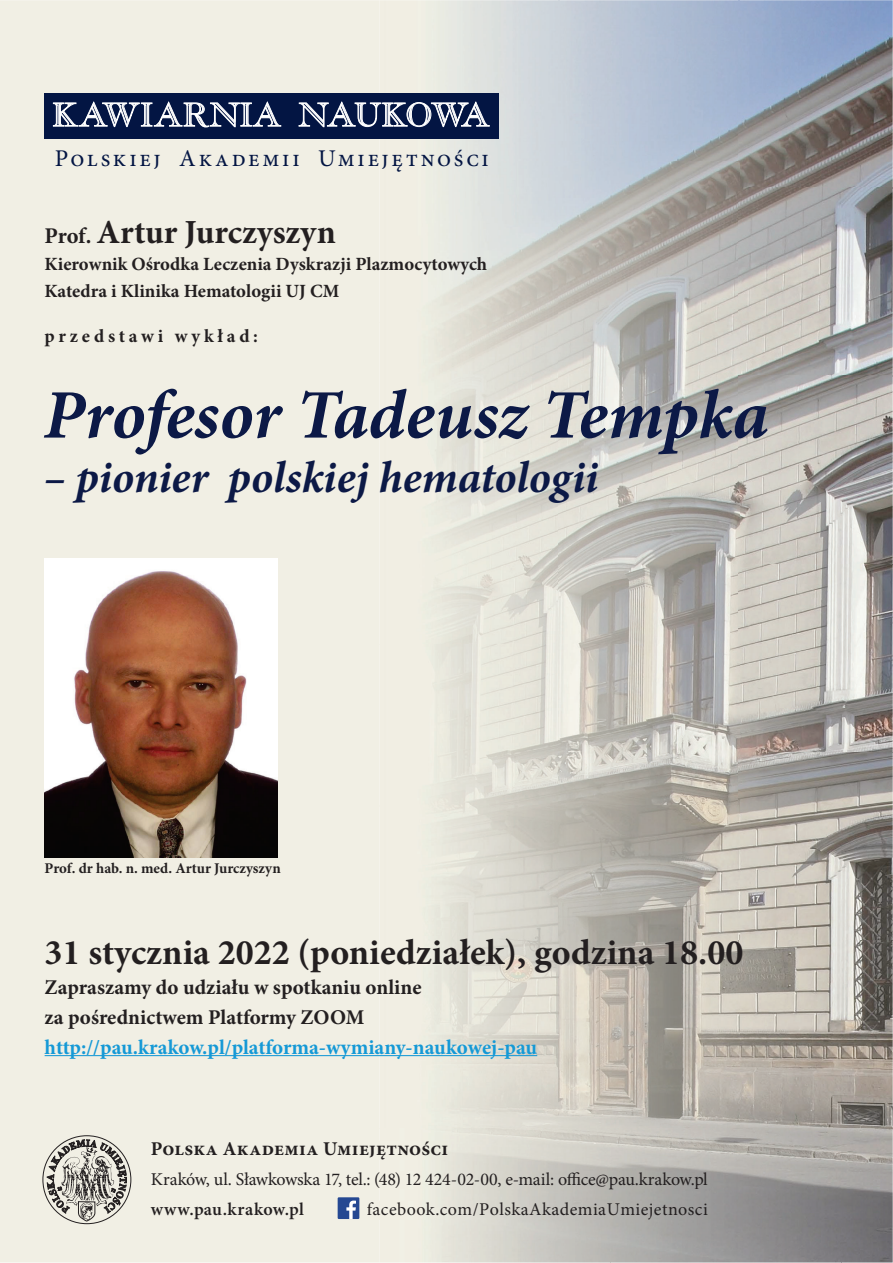
<style>
.page{position:relative;width:893px;height:1263px;background:#fff}
.page>*{position:absolute;margin:0;border:0;box-sizing:border-box;transform-origin:0 0}
.t1{font:italic 700 69.6px "Minion Pro";color:#0c1946}
.t2{font:italic 700 45px "Minion Pro";color:#0c1946}
.t3{font:700 36px "Minion Pro";color:#231f20}
.t4{font:700 33.75px "Minion Pro";color:#231f20}
.t5{font:28.5px "Caslon Opnface PL";letter-spacing:.025em;color:#fff}
.t6{font:24px "Minion Pro";letter-spacing:.115em;color:#031543}
.t7{font:700 21px/30px "Minion Pro";color:#231f20}
.t8{font:700 21px "Minion Pro";letter-spacing:.005em;color:#1599d6}
.t9{font:700 19.5px "Minion Pro";letter-spacing:.02em;color:#231f20}
.t10{font:700 18.75px/26.7px "Minion Pro";letter-spacing:.01em;color:#231f20}
.t11{font:700 18.75px "Minion Pro";letter-spacing:.21em;color:#231f20}
.t12{font:18px "Minion Pro";letter-spacing:-.01em;color:#231f20}
.t13{font:600 18px "Minion Pro";letter-spacing:.02em;color:#231f20}
.t14{font:700 14.85px "Minion Pro";color:#231f20}
.s1{font-size:22.5px}
</style>
<div class="page">
<div style="left:0;top:0;width:379px;height:1263px;background:#f1efe4"></div>
<img style="left:379px;top:0;width:514px;height:1263px">
<div style="left:152px;top:1141px;width:227px;height:18px;background:#f1efe4"></div>
<img style="left:379px;top:1141px;width:68px;height:18px">
<div style="left:152px;top:1172px;width:227px;height:17px;background:#f1efe4"></div>
<img style="left:379px;top:1172px;width:328px;height:17px">
<div style="left:151px;top:1202px;width:153px;height:17px;background:#f1efe4"></div>
<div style="left:367px;top:1202px;width:12px;height:17px;background:#f1efe4"></div>
<img style="left:379px;top:1202px;width:328px;height:17px">
<svg style="left:47px;top:1122px;width:80px;height:99px;background:#b8b6ae"></svg>
<div style="left:44px;top:93px;width:454px;height:46px;background:#031543"></div>
<svg style="left:53px;top:102px;width:228px;height:26px"></svg>
<svg style="left:298px;top:102px;width:192px;height:25px"></svg>
<div style="left:338px;top:1197px;width:21px;height:22px;background:#254892"></div>
<svg style="left:346px;top:1201px;width:10px;height:18px"></svg>
<hr style="left:45px;top:1055px;width:492px;height:1px;background:#1599d6">
<img style="left:45px;top:558px;width:232px;height:300px">
<h3 class="t5" style="left:52px;top:102px;width:439px">KAWIARNIA NAUKOWA</h3>
<h3 class="t6" style="left:55px;top:144px;width:436px">Polskiej Akademii Umiejętności</h3>
<h3 class="t4" style="left:45px;top:219px;width:293px"><span class="s1">Prof.</span> Artur Jurczyszyn</h3>
<p class="t10" style="left:45px;top:252px;width:444px">Kierownik Ośrodka Leczenia Dyskrazji Plazmocytowych<br>Katedra i Klinika Hematologii UJ CM</p>
<p class="t11" style="left:45px;top:329px;width:215px">przedstawi wykład:</p>
<h1 class="t1" style="left:44px;top:388px;width:726px">Profesor Tadeusz Tempka</h1>
<h2 class="t2" style="left:44px;top:459px;width:556px">– pionier polskiej hematologii</h2>
<p class="t14" style="left:45px;top:863px;width:238px">Prof. dr hab. n. med. Artur Jurczyszyn</p>
<h3 class="t3" style="left:45px;top:938px;width:700px">31 stycznia 2022 (poniedziałek), godzina 18.00</h3>
<p class="t7" style="left:45px;top:974px;width:378px">Zapraszamy do udziału w spotkaniu online za pośrednictwem Platformy ZOOM</p>
<p class="t8" style="left:45px;top:1039px;width:494px">http://pau.krakow.pl/platforma-wymiany-naukowej-pau</p>
<p class="t9" style="left:151px;top:1141px;width:299px">Polska Akademia Umiejętności</p>
<p class="t12" style="left:151px;top:1168px;width:558px">Kraków, ul. Sławkowska 17, tel.: (48) 12 424-02-00, e-mail: office@pau.krakow.pl</p>
<p class="t13" style="left:151px;top:1198px;width:155px">www.pau.krakow.pl</p>
<p class="t12" style="left:367px;top:1198px;width:342px">facebook.com/PolskaAkademiaUmiejetnosci</p>
</div>
